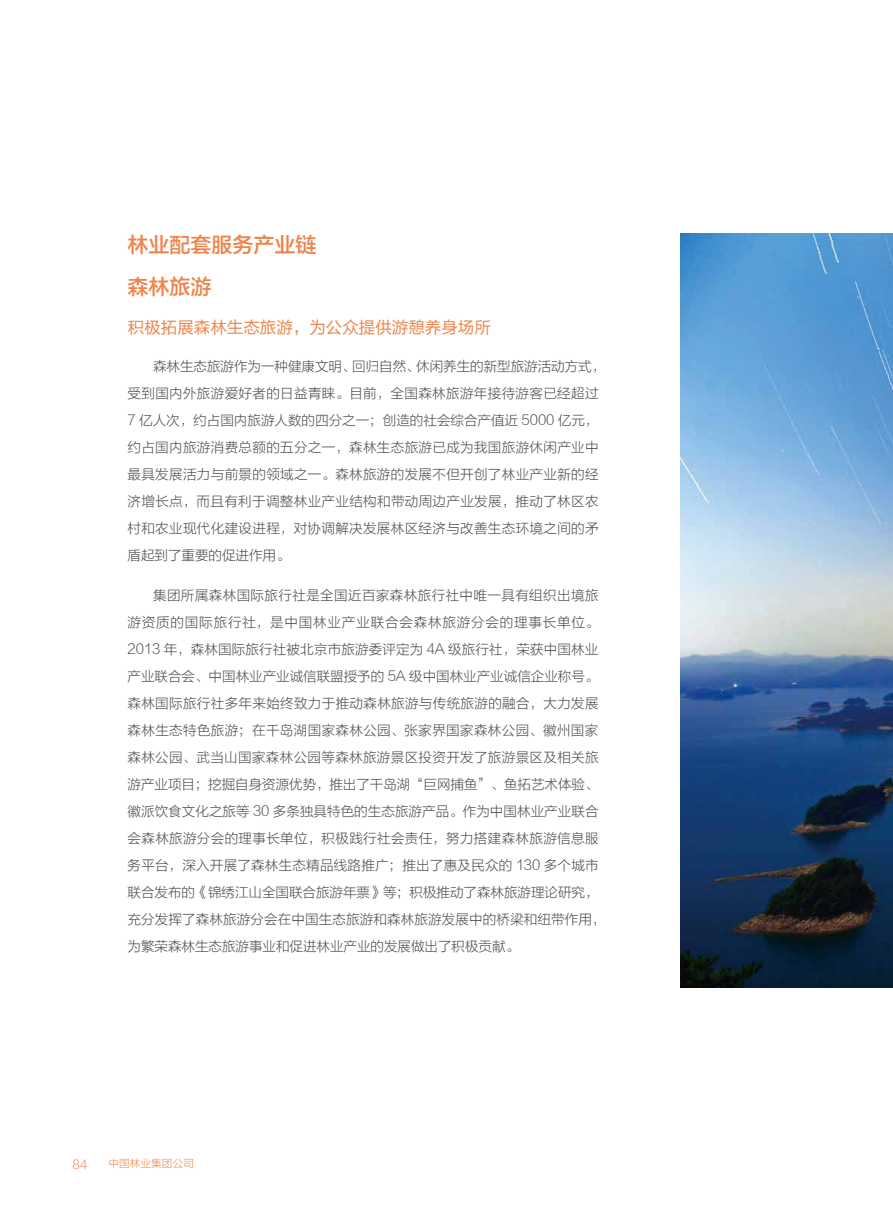
<style>
.page{position:relative;width:893px;height:1212px;background:#fff}
.page>*{position:absolute;margin:0;border:0;box-sizing:border-box;transform-origin:0 0}
.t1{font:21px "FZLTZHK GBK1 0";color:#ef844a}
.t2{font:16.5px "FZLTHJW GB1 0";color:#ef844a}
.t3{font:13.5px/27px "FZLTXHJW GB1 0";letter-spacing:.025em;color:#4c4948}
.t4{font:12px "FZLTXHJW GB1 0";color:#ef844a}
.t5{font:10.5px "FZLTXHJW GB1 0";letter-spacing:.02em;color:#ef844a}
</style>
<div class="page">
<img style="left:680px;top:234px;width:213px;height:753px">
<h1 class="t1" style="left:128px;top:233px;width:190px">林业配套服务产业链</h1>
<h1 class="t1" style="left:128px;top:276px;width:85px">森林旅游</h1>
<p class="t2" style="left:128px;top:318px;width:365px">积极拓展森林生态旅游，为公众提供游憩养身场所</p>
<p class="t3" style="left:128px;top:353px;width:479px;text-indent:26px">森林生态旅游作为一种健康文明、回归自然、休闲养生的新型旅游活动方式，受到国内外旅游爱好者的日益青睐。目前，全国森林旅游年接待游客已经超过7 亿人次，约占国内旅游人数的四分之一；创造的社会综合产值近 5000 亿元，约占国内旅游消费总额的五分之一，森林生态旅游已成为我国旅游休闲产业中最具发展活力与前景的领域之一。森林旅游的发展不但开创了林业产业新的经济增长点，而且有利于调整林业产业结构和带动周边产业发展，推动了林区农村和农业现代化建设进程，对协调解决发展林区经济与改善生态环境之间的矛盾起到了重要的促进作用。</p>
<p class="t3" style="left:128px;top:581px;width:479px;text-indent:26px">集团所属森林国际旅行社是全国近百家森林旅行社中唯一具有组织出境旅游资质的国际旅行社，是中国林业产业联合会森林旅游分会的理事长单位。2013 年，森林国际旅行社被北京市旅游委评定为 4A 级旅行社，荣获中国林业产业联合会、中国林业产业诚信联盟授予的 5A 级中国林业产业诚信企业称号。森林国际旅行社多年来始终致力于推动森林旅游与传统旅游的融合，大力发展森林生态特色旅游；在千岛湖国家森林公园、张家界国家森林公园、徽州国家森林公园、武当山国家森林公园等森林旅游景区投资开发了旅游景区及相关旅游产业项目；挖掘自身资源优势，推出了千岛湖“巨网捕鱼”、鱼拓艺术体验、徽派饮食文化之旅等 30 多条独具特色的生态旅游产品。作为中国林业产业联合会森林旅游分会的理事长单位，积极践行社会责任，努力搭建森林旅游信息服务平台，深入开展了森林生态精品线路推广；推出了惠及民众的 130 多个城市联合发布的《锦绣江山全国联合旅游年票》等；积极推动了森林旅游理论研究，充分发挥了森林旅游分会在中国生态旅游和森林旅游发展中的桥梁和纽带作用，为繁荣森林生态旅游事业和促进林业产业的发展做出了积极贡献。</p>
<p class="t4" style="left:73px;top:1158px;width:16px">84</p>
<p class="t5" style="left:108px;top:1158px;width:87px">中国林业集团公司</p>
</div>
